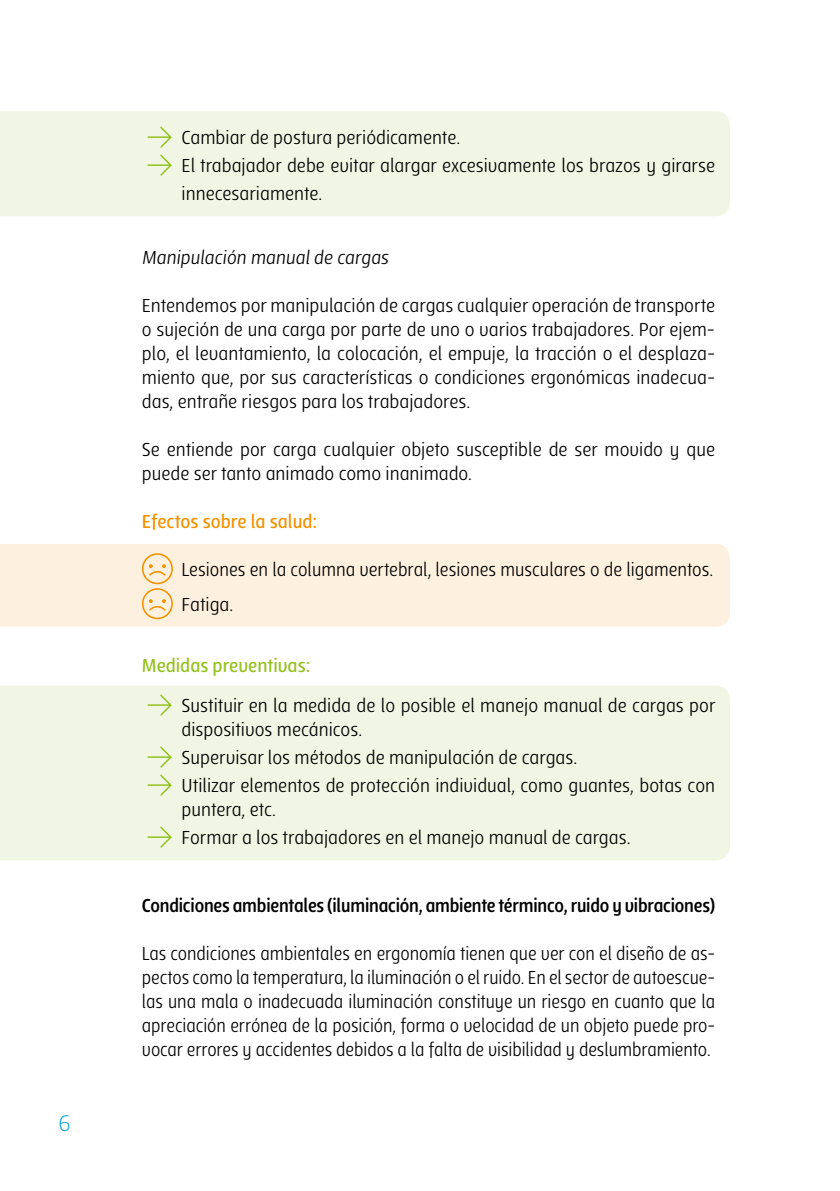
<style>
.page{position:relative;width:840px;height:1191px;background:#fff}
.page>*{position:absolute;margin:0;border:0;box-sizing:border-box;transform-origin:0 0}
.t1{font:300 24px "Lolita";color:#009fe3}
.t2{font:20px/24px "Lolita";color:#000}
.t3{font:20px/24px "Lolita";color:#000;text-align:justify;scale:.95 1}
.t4{font:700 20px "Lolita";letter-spacing:-.01em;color:#000;scale:.95 1}
.t5{font:600 20px "Lolita";color:#f39200}
.t6{font:600 20px "Lolita";color:#95c11f}
</style>
<div class="page">
<div style="left:0;top:544px;width:729px;height:82px;background:#fef0de"></div>
<div style="left:0;top:111px;width:729px;height:105px;background:#f1f6e4"></div>
<div style="left:0;top:686px;width:729px;height:174px;background:#f1f6e4"></div>
<svg style="left:147px;top:127px;width:24px;height:21px"></svg>
<svg style="left:147px;top:155px;width:24px;height:21px"></svg>
<svg style="left:142px;top:553px;width:31px;height:66px;background:#fbddb3"></svg>
<svg style="left:147px;top:694px;width:24px;height:21px"></svg>
<svg style="left:147px;top:746px;width:24px;height:21px"></svg>
<svg style="left:147px;top:774px;width:24px;height:21px"></svg>
<svg style="left:147px;top:826px;width:24px;height:21px"></svg>
<p class="t1" style="left:59px;top:1109px;width:14px">6</p>
<p class="t2" style="left:181px;top:123px;width:534px;line-height:28px">Cambiar de postura periódicamente.<br>El trabajador debe evitar alargar excesivamente los brazos y girarse innecesariamente.</p>
<p class="t2" style="left:142px;top:245px;width:251px">Manipulación manual de cargas</p>
<p class="t2" style="left:142px;top:293px;width:574px;text-align:justify">Entendemos por manipulación de cargas cualquier operación de transporte o sujeción de una carga por parte de uno o varios trabajadores. Por ejem&shy;plo, el levantamiento, la colocación, el empuje, la tracción o el desplaza&shy;miento que, por sus características o condiciones ergonómicas inadecua&shy;das, entrañe riesgos para los trabajadores.</p>
<p class="t2" style="left:142px;top:437px;width:574px">Se entiende por carga cualquier objeto susceptible de ser movido y que puede ser tanto animado como inanimado.</p>
<p class="t5" style="left:142px;top:510px;width:177px">Efectos sobre la salud:</p>
<p class="t2" style="left:181px;top:552px;width:532px;line-height:35px">Lesiones en la columna vertebral, lesiones musculares o de ligamentos.<br>Fatiga.</p>
<p class="t6" style="left:142px;top:654px;width:170px">Medidas preventivas:</p>
<p class="t2" style="left:181px;top:692px;width:535px">Sustituir en la medida de lo posible el manejo manual de cargas por dispositivos mecánicos.</p>
<p class="t2" style="left:181px;top:742px;width:534px;line-height:28px">Supervisar los métodos de manipulación de cargas.<br>Utilizar elementos de protección individual, como guantes, botas con</p>
<p class="t2" style="left:181px;top:794px;width:450px;line-height:28px">puntera, etc.<br>Formar a los trabajadores en el manejo manual de cargas.</p>
<p class="t4" style="left:142px;top:894px;width:604px">Condiciones ambientales (iluminación, ambiente términco, ruido y vibraciones)</p>
<p class="t3" style="left:142px;top:941px;width:604px">Las condiciones ambientales en ergonomía tienen que ver con el diseño de as&shy;pectos como la temperatura, la iluminación o el ruido. En el sector de autoescue&shy;las una mala o inadecuada iluminación constituye un riesgo en cuanto que la apreciación errónea de la posición, forma o velocidad de un objeto puede pro&shy;vocar errores y accidentes debidos a la falta de visibilidad y deslumbramiento.</p>
</div>
